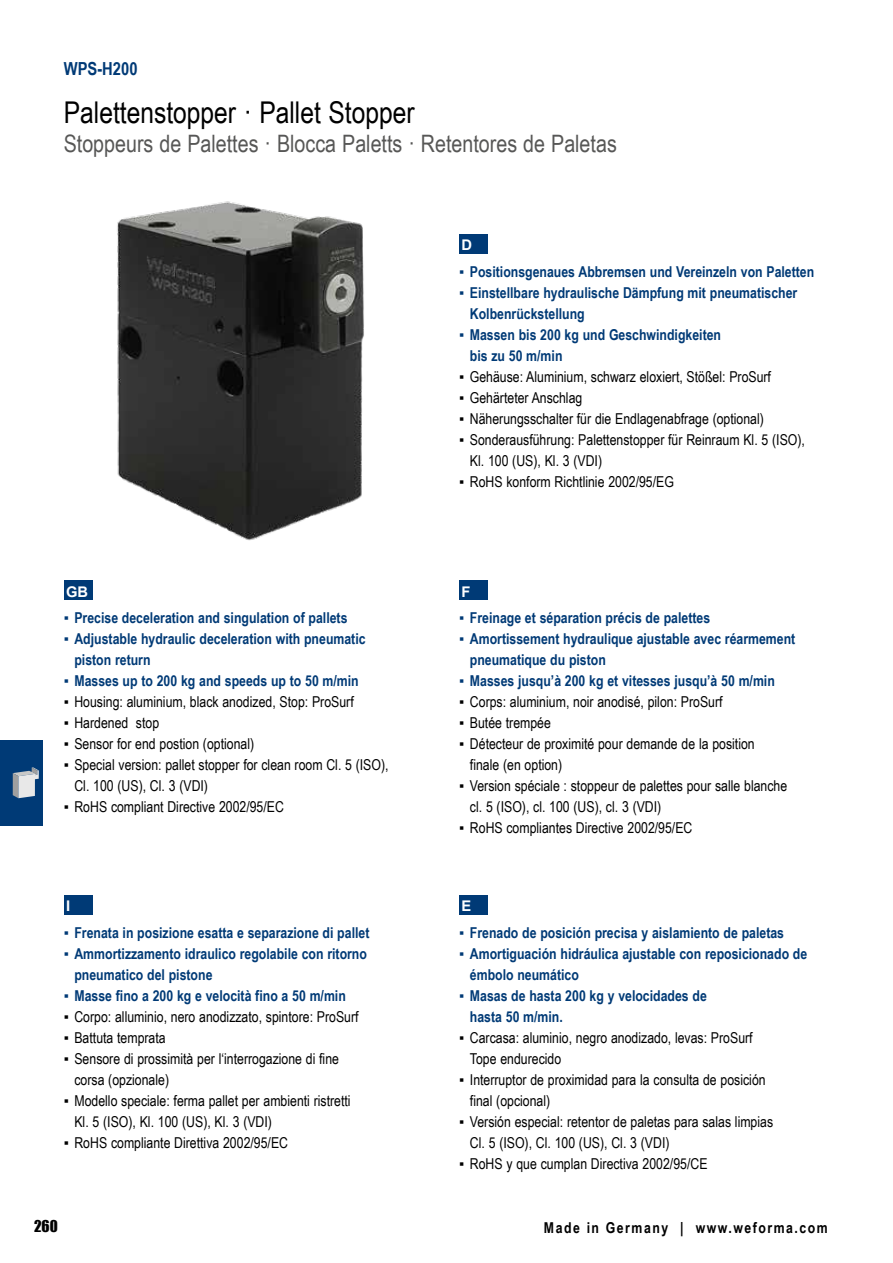
<style>
.page{position:relative;width:893px;height:1263px;background:#fff}
.page>*{position:absolute;margin:0;border:0;box-sizing:border-box;transform-origin:0 0}
.t1{font:30px "Arial Narrow";color:#000}
.t2{font:24px "Arial Narrow";color:#575756}
.t3{font:700 18px "Arial Narrow";color:#003a76}
.t4{font:15px/21px "Arial Narrow";color:#000}
.t5{font:700 15px/21px "Arial Narrow";color:#003a76}
.t6{font:700 15px "Arial Narrow";letter-spacing:.1em;color:#000}
.t7{font:15px "Impact";color:#000}
.t8{font:700 14.7px "Arial";color:#fff}
</style>
<div class="page">
<svg style="left:0;top:740px;width:43px;height:85px;background:#225285"></svg>
<div style="left:459px;top:234px;width:29px;height:20px;background:#003a76"></div>
<div style="left:459px;top:895px;width:29px;height:20px;background:#003a76"></div>
<div style="left:459px;top:580px;width:29px;height:20px;background:#003a76"></div>
<div style="left:64px;top:580px;width:28px;height:20px;background:#003a76"></div>
<div style="left:64px;top:895px;width:28px;height:20px;background:#003a76"></div>
<img style="left:117px;top:201px;width:247px;height:340px">
<p class="t3" style="left:64px;top:55px;width:75px">WPS-H200</p>
<h1 class="t1" style="left:64px;top:90px;width:352px">Palettenstopper · Pallet Stopper</h1>
<h2 class="t2" style="left:64px;top:126px;width:555px">Stoppeurs de Palettes · Blocca Paletts · Retentores de Paletas</h2>
<p class="t8" style="left:462px;top:235px;width:12px">D</p>
<p class="t5" style="left:459px;top:260px;width:357px">▪ Positionsgenaues Abbremsen und Vereinzeln von Paletten</p>
<p class="t5" style="left:470px;top:281px;width:329px;text-indent:-11px">▪ Einstellbare hydraulische Dämpfung mit pneumatischer<br>Kolbenrückstellung</p>
<p class="t5" style="left:470px;top:323px;width:253px;text-indent:-11px">▪ Massen bis 200 kg und Geschwindigkeiten bis zu 50 m/min</p>
<p class="t4" style="left:459px;top:365px;width:313px">▪ Gehäuse: Aluminium, schwarz eloxiert, Stößel: ProSurf</p>
<p class="t4" style="left:459px;top:386px;width:125px">▪ Gehärteter Anschlag</p>
<p class="t4" style="left:459px;top:407px;width:306px">▪ Näherungsschalter für die Endlagenabfrage (optional)</p>
<p class="t4" style="left:470px;top:428px;width:337px;text-indent:-11px">▪ Sonderausführung: Palettenstopper für Reinraum Kl. 5 (ISO),<br>Kl. 100 (US), Kl. 3 (VDI)</p>
<p class="t4" style="left:459px;top:470px;width:216px">▪ RoHS konform Richtlinie 2002/95/EG</p>
<p class="t8" style="left:66px;top:582px;width:24px">GB</p>
<p class="t8" style="left:462px;top:582px;width:10px">F</p>
<p class="t5" style="left:64px;top:607px;width:285px">▪ Precise deceleration and singulation of pallets</p>
<p class="t5" style="left:74px;top:628px;width:293px;text-indent:-11px">▪ Adjustable hydraulic deceleration with pneumatic piston return</p>
<p class="t5" style="left:64px;top:670px;width:297px">▪ Masses up to 200 kg and speeds up to 50 m/min</p>
<p class="t4" style="left:64px;top:691px;width:291px">▪ Housing: aluminium, black anodized, Stop: ProSurf</p>
<p class="t4" style="left:64px;top:712px;width:97px">▪ Hardened stop</p>
<p class="t4" style="left:64px;top:733px;width:192px">▪ Sensor for end postion (optional)</p>
<p class="t4" style="left:74px;top:754px;width:316px;text-indent:-11px">▪ Special version: pallet stopper for clean room Cl. 5 (ISO),<br>Cl. 100 (US), Cl. 3 (VDI)</p>
<p class="t4" style="left:64px;top:796px;width:222px">▪ RoHS compliant Directive 2002/95/EC</p>
<p class="t5" style="left:459px;top:607px;width:252px">▪ Freinage et séparation précis de palettes</p>
<p class="t5" style="left:470px;top:628px;width:327px;text-indent:-11px">▪ Amortissement hydraulique ajustable avec réarmement pneumatique du piston</p>
<p class="t5" style="left:459px;top:670px;width:317px">▪ Masses jusqu’à 200 kg et vitesses jusqu’à 50 m/min</p>
<p class="t4" style="left:459px;top:691px;width:265px">▪ Corps: aluminium, noir anodisé, pilon: ProSurf</p>
<p class="t4" style="left:459px;top:712px;width:93px">▪ Butée trempée</p>
<p class="t4" style="left:470px;top:733px;width:286px;text-indent:-11px">▪ Détecteur de proximité pour demande de la position finale (en option)</p>
<p class="t4" style="left:470px;top:775px;width:319px;text-indent:-11px">▪ Version spéciale : stoppeur de palettes pour salle blanche cl. 5 (ISO), cl. 100 (US), cl. 3 (VDI)</p>
<p class="t4" style="left:459px;top:817px;width:235px">▪ RoHS compliantes Directive 2002/95/EC</p>
<p class="t8" style="left:66px;top:896px;width:6px">I</p>
<p class="t8" style="left:462px;top:896px;width:11px">E</p>
<p class="t5" style="left:64px;top:921px;width:307px">▪ Frenata in posizione esatta e separazione di pallet</p>
<p class="t5" style="left:74px;top:942px;width:294px;text-indent:-11px">▪ Ammortizzamento idraulico regolabile con ritorno pneumatico del pistone</p>
<p class="t5" style="left:64px;top:984px;width:284px">▪ Masse fino a 200 kg e velocità fino a 50 m/min</p>
<p class="t4" style="left:64px;top:1006px;width:296px">▪ Corpo: alluminio, nero anodizzato, spintore: ProSurf</p>
<p class="t4" style="left:64px;top:1027px;width:103px">▪ Battuta temprata</p>
<p class="t4" style="left:74px;top:1048px;width:266px;text-indent:-11px">▪ Sensore di prossimità per l‘interrogazione di fine corsa (opzionale)</p>
<p class="t4" style="left:74px;top:1090px;width:278px;text-indent:-11px">▪ Modello speciale: ferma pallet per ambienti ristretti<br>Kl. 5 (ISO), Kl. 100 (US), Kl. 3 (VDI)</p>
<p class="t4" style="left:64px;top:1132px;width:226px">▪ RoHS compliante Direttiva 2002/95/EC</p>
<p class="t5" style="left:459px;top:921px;width:326px">▪ Frenado de posición precisa y aislamiento de paletas</p>
<p class="t5" style="left:470px;top:942px;width:339px;text-indent:-11px">▪ Amortiguación hidráulica ajustable con reposicionado de émbolo neumático</p>
<p class="t5" style="left:470px;top:984px;width:238px;text-indent:-11px">▪ Masas de hasta 200 kg y velocidades de hasta 50 m/min.</p>
<p class="t4" style="left:470px;top:1027px;width:284px;text-indent:-11px">▪ Carcasa: aluminio, negro anodizado, levas: ProSurf<br>Tope endurecido</p>
<p class="t4" style="left:470px;top:1069px;width:297px;text-indent:-11px">▪ Interruptor de proximidad para la consulta de posición final (opcional)</p>
<p class="t4" style="left:470px;top:1111px;width:305px;text-indent:-11px">▪ Versión especial: retentor de paletas para salas limpias<br>Cl. 5 (ISO), Cl. 100 (US), Cl. 3 (VDI)</p>
<p class="t4" style="left:459px;top:1153px;width:250px">▪ RoHS y que cumplan Directiva 2002/95/CE</p>
<p class="t7" style="left:34px;top:1215px;width:25px">260</p>
<p class="t6" style="left:544px;top:1216px;width:285px">Made in Germany | www.weforma.com</p>
</div>
